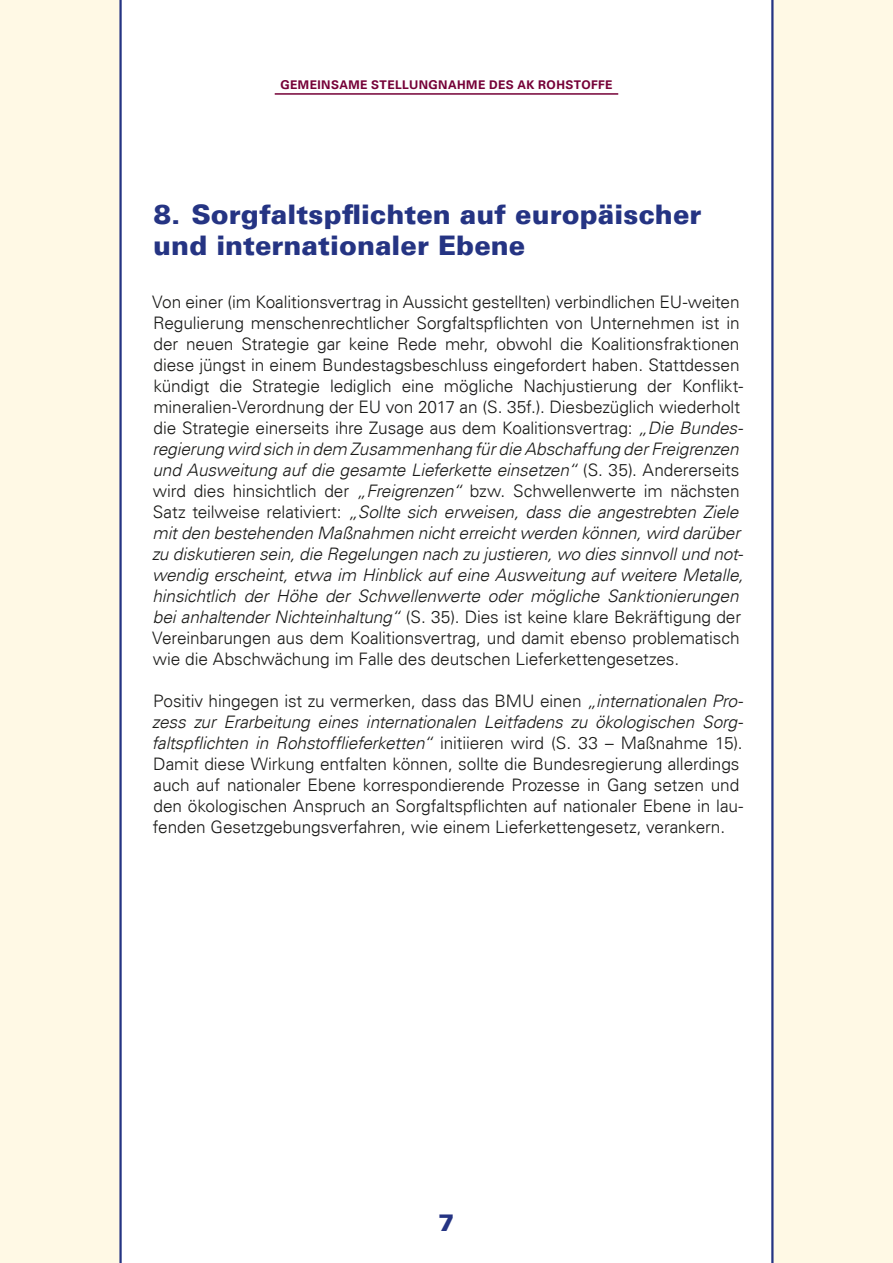
<style>
.page{position:relative;width:893px;height:1263px;background:#fff9e5}
.page>*{position:absolute;margin:0;border:0;box-sizing:border-box;transform-origin:0 0}
.t1{font:900 27px/31.5px "Univers LT";color:#253483}
.t2{font:900 24px "Univers LT";color:#253483}
.t3{font:300 17.25px/21px "Univers LT";letter-spacing:-.005em;color:#1a1a18}
.t4{font:italic 300 17.25px/21px "Univers";letter-spacing:-.005em;color:#1a1a18}
.t5{font:700 12px "Univers LT";letter-spacing:.03em;color:#750037}
.s1{font-family:"Univers";font-style:italic}
.s2{font-family:"Univers LT";font-style:normal}
</style>
<div class="page">
<div style="left:119px;top:0;width:654px;height:1263px;background:#fff"></div>
<hr style="left:275px;top:93px;width:343px;height:2px;background:#750037">
<p class="t5" style="left:280px;top:78px;width:334px">GEMEINSAME STELLUNGNAHME DES AK ROHSTOFFE</p>
<h1 class="t1" style="left:153px;top:198px;width:550px">8. Sorgfaltspflichten auf europäischer und internationaler Ebene</h1>
<p class="t3" style="left:152px;top:291px;width:592px">Von einer (im Koalitionsvertrag in Aussicht gestellten) verbindlichen EU-weiten Regulierung menschenrechtlicher Sorgfaltspflichten von Unternehmen ist in der neuen Strategie gar keine Rede mehr, obwohl die Koalitionsfraktionen diese jüngst in einem Bundestagsbeschluss eingefordert haben. Stattdessen kündigt die Strategie lediglich eine mögliche Nachjustierung der Konflikt&shy;mineralien-Verordnung der EU von 2017 an (S. 35f.). Diesbezüglich wiederholt die Strategie einerseits ihre Zusage aus dem Koalitionsvertrag: <span class="s1">„Die Bundes-</span></p>
<p class="t4" style="left:152px;top:438px;width:589px">regierung wird sich in dem Zusammenhang für die Abschaffung der Freigrenzen und Ausweitung auf die gesamte Lieferkette einsetzen“ <span class="s2">(S. 35). Andererseits</span></p>
<p class="t3" style="left:153px;top:480px;width:588px">wird dies hinsichtlich der <span class="s1">„Freigrenzen“</span> bzw. Schwellenwerte im nächsten</p>
<p class="t4" style="left:152px;top:501px;width:593px"><span class="s2">Satz teilweise relativiert:</span> „Sollte sich erweisen, dass die angestrebten Ziele mit den bestehenden Maßnahmen nicht erreicht werden können, wird darüber zu diskutieren sein, die Regelungen nach zu justieren, wo dies sinnvoll und not&shy;wendig erscheint, etwa im Hinblick auf eine Ausweitung auf weitere Metalle, hinsichtlich der Höhe der Schwellenwerte oder mögliche Sanktionierungen</p>
<p class="t3" style="left:152px;top:606px;width:590px;text-align:justify"><span class="s1">bei anhaltender Nichteinhaltung“</span> (S. 35). Dies ist keine klare Bekräftigung der Vereinbarungen aus dem Koalitionsvertrag, und damit ebenso problematisch wie die Abschwächung im Falle des deutschen Lieferkettengesetzes.</p>
<p class="t3" style="left:153px;top:690px;width:592px">Positiv hingegen ist zu vermerken, dass das BMU einen <span class="s1">„internationalen Pro-</span></p>
<p class="t4" style="left:152px;top:711px;width:593px">zess zur Erarbeitung eines internationalen Leitfadens zu ökologischen Sorg&shy;faltspflichten in Rohstofflieferketten“ <span class="s2">initiieren wird (S. 33 – Maßnahme 15).</span></p>
<p class="t3" style="left:153px;top:753px;width:592px">Damit diese Wirkung entfalten können, sollte die Bundesregierung allerdings auch auf nationaler Ebene korrespondierende Prozesse in Gang setzen und den ökologischen Anspruch an Sorgfaltspflichten auf nationaler Ebene in lau&shy;fenden Gesetzgebungsverfahren, wie einem Lieferkettengesetz, verankern.</p>
<h2 class="t2" style="left:438px;top:1208px;width:18px">7</h2>
</div>
